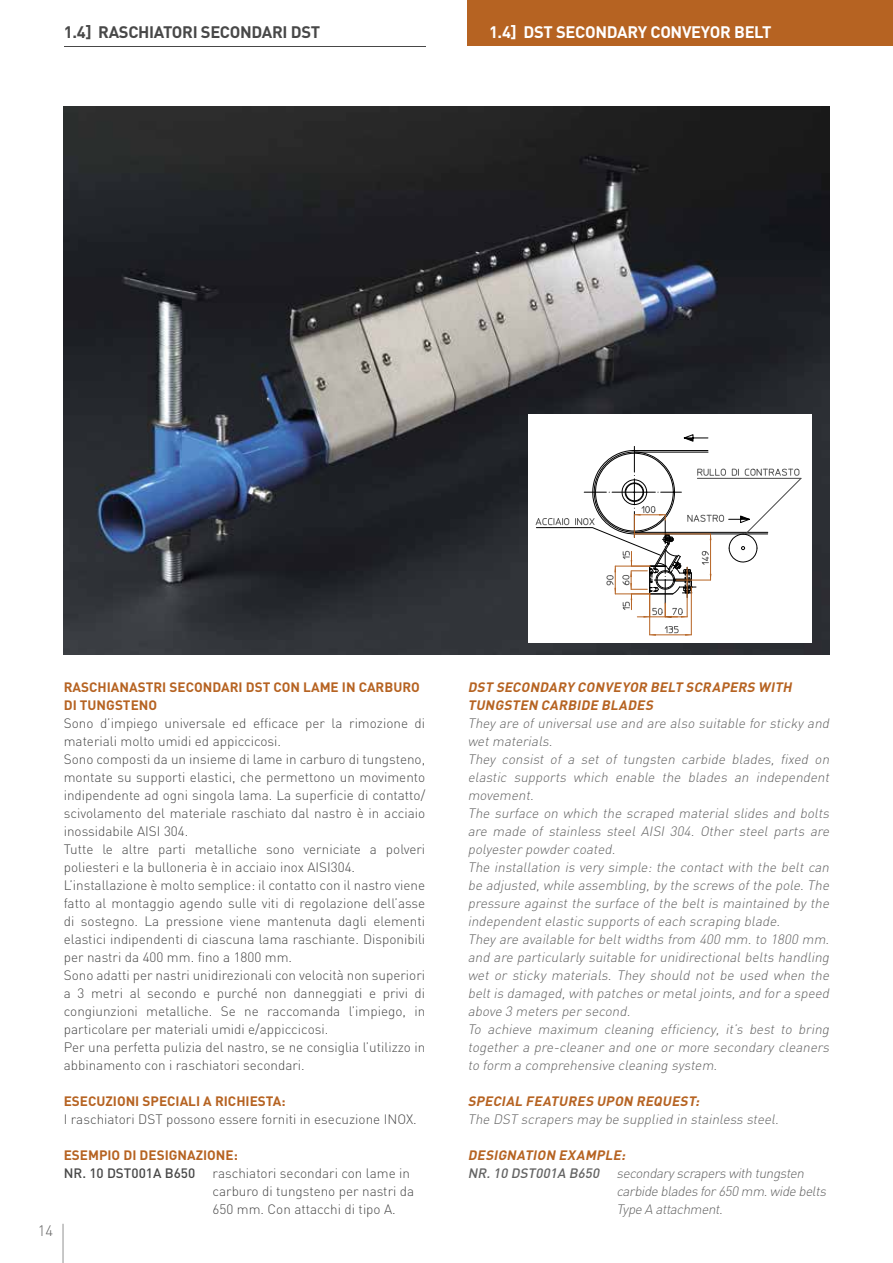
<style>
.page{position:relative;width:893px;height:1263px;background:#fff}
.page>*{position:absolute;margin:0;border:0;box-sizing:border-box;transform-origin:0 0}
.t1{font:700 16.5px "DIN";letter-spacing:-.02em;color:#fff}
.t2{font:700 16.5px "DIN";letter-spacing:-.02em;color:#484848}
.t3{font:300 15px "DIN";color:#636363}
.t4{font:300 13.5px/18px "DIN";color:#484848}
.t5{font:italic 300 13.5px/18px "DIN";color:#636363}
.t6{font:italic 700 13.5px/18px "DIN";color:#b66322}
.t7{font:700 13.5px/18px "DIN";color:#b66322}
.t8{font:700 13.5px "DIN";color:#b66322}
.t9{font:500 13.5px "DIN";color:#484848}
.s1{font-weight:500}
</style>
<div class="page">
<hr style="left:62px;top:1224px;width:2px;height:39px;background:#b6b6b6">
<div style="left:468px;top:0;width:425px;height:46px;background:#b66322"></div>
<hr style="left:64px;top:46px;width:361px;height:1px;background:#484848">
<img style="left:63px;top:106px;width:766px;height:549px">
<div style="left:528px;top:414px;width:284px;height:228px;background:#fff"></div>
<hr style="left:650px;top:635px;width:41px;height:1px;background:#b66322">
<hr style="left:649px;top:593px;width:1px;height:42px;background:#b66322">
<hr style="left:691px;top:587px;width:1px;height:48px;background:#b66322">
<svg style="left:650px;top:634px;width:6px;height:2px"></svg>
<svg style="left:685px;top:634px;width:6px;height:2px"></svg>
<svg style="left:664px;top:626px;width:15px;height:8px"></svg>
<svg style="left:535px;top:434px;width:267px;height:184px"></svg>
<p class="t2" style="left:64px;top:22px;width:258px">1.4] RASCHIATORI SECONDARI DST</p>
<p class="t1" style="left:489px;top:22px;width:284px">1.4] DST SECONDARY CONVEYOR BELT</p>
<p class="t3" style="left:38px;top:1221px;width:17px">14</p>
<p class="t7" style="left:64px;top:677px;width:358px">RASCHIANASTRI SECONDARI DST CON LAME IN CARBURO<br>DI TUNGSTENO</p>
<p class="t4" style="left:64px;top:714px;width:363px">Sono d’impiego universale ed efficace per la rimozione di materiali molto umidi ed appiccicosi.<br>Sono composti da un insieme di lame in carburo di tungsteno, montate su supporti elastici, che permettono un movimento indipendente ad ogni singola lama. La superficie di contatto/ scivolamento del materiale raschiato dal nastro è in acciaio inossidabile AISI 304.<br>Tutte le altre parti metalliche sono verniciate a polveri poliesteri e la bulloneria è in acciaio inox AISI304.<br>L’installazione è molto semplice: il contatto con il nastro viene fatto al montaggio agendo sulle viti di regolazione dell’asse di sostegno. La pressione viene mantenuta dagli elementi elastici indipendenti di ciascuna lama raschiante. Disponibili per nastri da 400 mm. fino a 1800 mm.<br>Sono adatti per nastri unidirezionali con velocità non superiori a 3 metri al secondo e purché non danneggiati e privi di congiunzioni metalliche. Se ne raccomanda l’impiego, in particolare per materiali umidi e/appiccicosi.<br>Per una perfetta pulizia del nastro, se ne consiglia l’utilizzo in abbinamento con i raschiatori secondari.</p>
<p class="t8" style="left:64px;top:1092px;width:223px">ESECUZIONI SPECIALI A RICHIESTA:</p>
<p class="t4" style="left:64px;top:1109px;width:355px">I raschiatori DST possono essere forniti in esecuzione INOX.</p>
<p class="t8" style="left:64px;top:1146px;width:176px">ESEMPIO DI DESIGNAZIONE:</p>
<p class="t9" style="left:64px;top:1164px;width:133px">NR. 10 DST001A B650</p>
<p class="t4" style="left:213px;top:1163px;width:203px">raschiatori secondari con lame in carburo di tungsteno per nastri da<br>650 mm. Con attacchi di tipo A.</p>
<p class="t6" style="left:468px;top:677px;width:328px">DST SECONDARY CONVEYOR BELT SCRAPERS WITH<br>TUNGSTEN CARBIDE BLADES</p>
<p class="t5" style="left:468px;top:714px;width:366px">They are of universal use and are also suitable for sticky and wetmaterials.<br>They consist of a set of tungsten carbide blades, fixed on elastic supports which enable the blades an independent movement.<br>The surface on which the scraped material slides and bolts are made of stainless steel AISI 304. Other steel parts are polyester powder coated.<br>The installation is very simple: the contact with the belt can be adjusted,while assembling,by the screws ofthe pole.The pressure against the surface of the belt is maintained by the independentelastic supports ofeach scraping blade.<br>They are available for belt widths from 400 mm. to 1800 mm. and are particularly suitable for unidirectional belts handling wet or sticky materials. They should not be used when the beltis damaged,with patches or metaljoints,and for a speed above 3 meters per second.<br>To achieve maximum cleaning efficiency, it’s best to bring together a pre-cleaner and one or more secondary cleaners to form a comprehensive cleaning system.</p>
<p class="t6" style="left:468px;top:1091px;width:236px">SPECIAL FEATURES UPON REQUEST:</p>
<p class="t5" style="left:468px;top:1109px;width:315px">The DST scrapers may be supplied in stainless steel.</p>
<p class="t6" style="left:468px;top:1145px;width:162px">DESIGNATION EXAMPLE:</p>
<p class="t5" style="left:468px;top:1163px;width:341px"><span class="s1">NR.10 DST001A B650</span> secondaryscrapers with tungsten</p>
<p class="t5" style="left:617px;top:1181px;width:214px">carbide blades for650 mm.wide belts</p>
<p class="t5" style="left:617px;top:1199px;width:111px">Type A attachment.</p>
</div>
